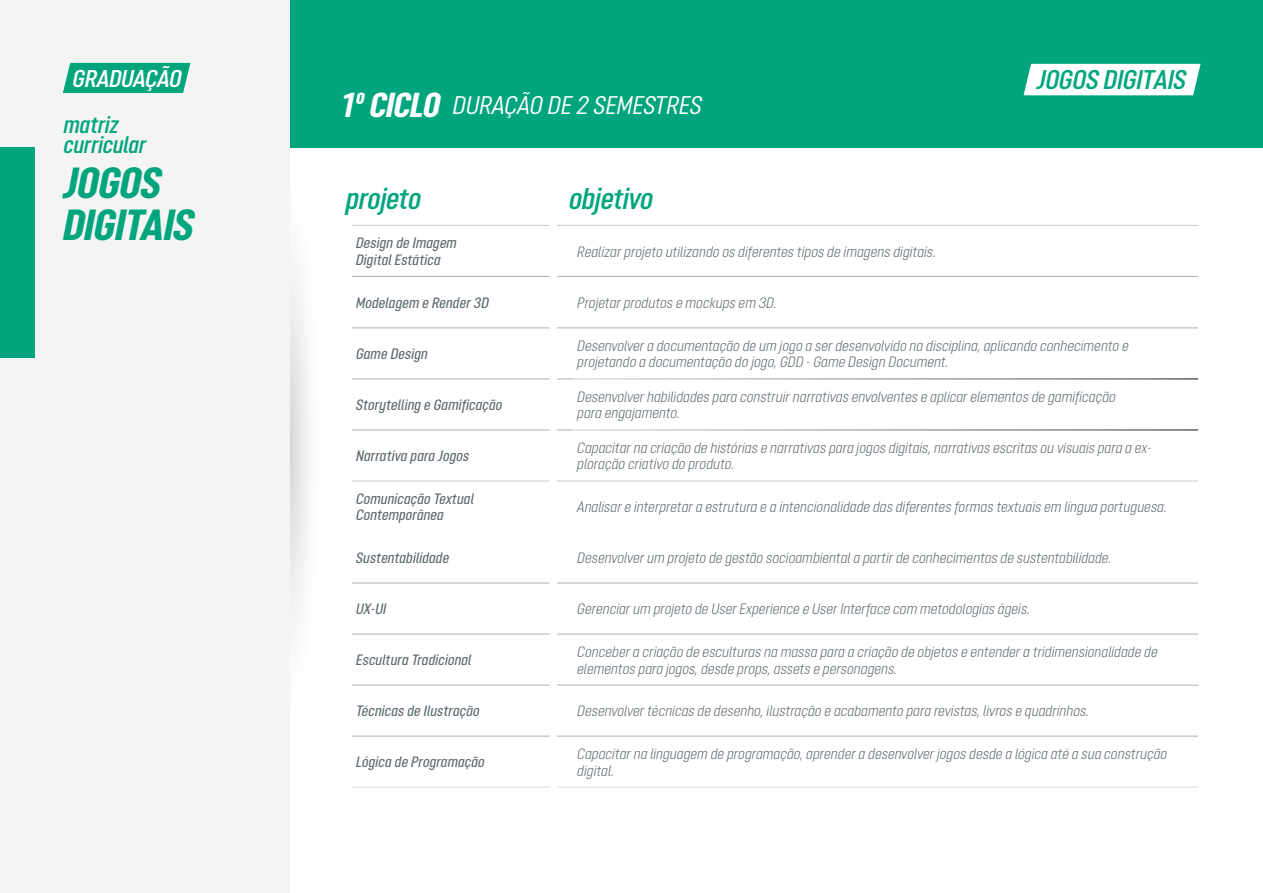
<style>
.page{position:relative;width:1263px;height:893px;background:#fff}
.page>*{position:absolute;margin:0;border:0;box-sizing:border-box;transform-origin:0 0}
.t1{font:italic 800 43.5px/42px "Opinion Pro Condensed";color:#00a57e}
.t2{font:italic 600 30px "Opinion Pro Condensed";color:#00a57e}
.t3{font:italic 600 27px "Opinion Pro Condensed";color:#00a67d}
.t4{font:italic 25.5px "Opinion Pro Condensed";color:#fff}
.t5{font:italic 600 24.3px "Opinion Pro Condensed";color:#fff}
.t6{font:italic 600 23.85px/20.1px "Opinion Pro Condensed";color:#00a57e}
.t7{font:italic 300 15px/16.5px "Opinion Pro Condensed";color:#5d686e}
.t8{font:italic 300 15px "Opinion Pro Condensed";color:#5c686e}
.t9{font:italic 500 15px/16.5px "Opinion Pro Condensed";letter-spacing:.01em;color:#5c686e}
.t10{font:italic 500 15px "Opinion Pro Condensed";letter-spacing:.01em;color:#5d686e}
.s1{font-weight:800;font-size:34.65px}
</style>
<div class="page">
<div style="left:0;top:0;width:1263px;height:147px;background:#00a57e"></div>
<img style="left:289px;top:147px;width:33px;height:599px">
<div style="left:0;top:0;width:289px;height:893px;background:#f5f4f4"></div>
<div style="left:0;top:147px;width:34px;height:211px;background:#00a57e"></div>
<svg style="left:352px;top:328px;width:846px;height:459px"></svg>
<hr style="left:352px;top:225px;width:221px;height:1px;background:#c9cacd">
<hr style="left:573px;top:225px;width:625px;height:1px;background:#c9cacd">
<hr style="left:352px;top:481px;width:221px;height:1px;background:#c9cacd">
<hr style="left:573px;top:481px;width:625px;height:1px;background:#c9cacd">
<hr style="left:352px;top:276px;width:221px;height:1px;background:#b5aeac">
<hr style="left:573px;top:276px;width:625px;height:1px;background:#b5aeac">
<hr style="left:352px;top:327px;width:221px;height:1px;background:#b5aeac">
<hr style="left:573px;top:327px;width:625px;height:1px;background:#b5aeac">
<hr style="left:352px;top:379px;width:221px;height:1px;background:#b5aeac">
<hr style="left:352px;top:430px;width:221px;height:1px;background:#b5aeac">
<hr style="left:352px;top:583px;width:221px;height:1px;background:#b5aeac">
<hr style="left:573px;top:583px;width:625px;height:1px;background:#b5aeac">
<hr style="left:352px;top:634px;width:221px;height:1px;background:#b5aeac">
<hr style="left:573px;top:634px;width:625px;height:1px;background:#b5aeac">
<hr style="left:352px;top:685px;width:221px;height:1px;background:#b5aeac">
<hr style="left:573px;top:685px;width:625px;height:1px;background:#b5aeac">
<hr style="left:352px;top:736px;width:221px;height:1px;background:#b5aeac">
<hr style="left:573px;top:736px;width:625px;height:1px;background:#b5aeac">
<hr style="left:573px;top:379px;width:625px;height:1px;background:#fff">
<hr style="left:573px;top:430px;width:625px;height:1px;background:#fff">
<hr style="left:352px;top:787px;width:221px;height:1px;background:#dbdbdd">
<hr style="left:573px;top:787px;width:625px;height:1px;background:#dbdbdd">
<svg style="left:62px;top:62px;width:129px;height:31px;background:#17ac89"></svg>
<div style="left:550px;top:181px;width:7px;height:669px;background:#fff"></div>
<div style="left:1023px;top:64px;width:177px;height:31px;background:#fff"></div>
<h3 class="t5" style="left:73px;top:64px;width:110px">GRADUAÇÃO</h3>
<h3 class="t6" style="left:64px;top:114px;width:84px">matriz curricular</h3>
<h1 class="t1" style="left:64px;top:161px;width:132px">JOGOS<br>DIGITAIS</h1>
<h3 class="t4" style="left:341px;top:91px;width:363px"><span class="s1">1º CICLO</span> DURAÇÃO DE 2 SEMESTRES</h3>
<h2 class="t2" style="left:346px;top:181px;width:77px">projeto</h2>
<h2 class="t2" style="left:569px;top:181px;width:86px">objetivo</h2>
<h3 class="t3" style="left:1037px;top:64px;width:151px">JOGOS DIGITAIS</h3>
<p class="t9" style="left:356px;top:235px;width:102px">Design de Imagem<br>Digital Estática</p>
<p class="t8" style="left:577px;top:243px;width:360px">Realizar projeto utilizando os diferentes tipos de imagens digitais.</p>
<p class="t9" style="left:356px;top:294px;width:134px">Modelagem e Render 3D</p>
<p class="t8" style="left:577px;top:294px;width:201px">Projetar produtos e mockups em 3D.</p>
<p class="t10" style="left:356px;top:345px;width:73px">Game Design</p>
<p class="t7" style="left:577px;top:337px;width:553px">Desenvolver a documentação de um jogo a ser desenvolvido na disciplina, aplicando conhecimento e projetando a documentação do jogo, GDD - Game Design Document.</p>
<p class="t10" style="left:356px;top:396px;width:148px">Storytelling e Gamificação</p>
<p class="t7" style="left:577px;top:388px;width:540px">Desenvolver habilidades para construir narrativas envolventes e aplicar elementos de gamificação para engajamento.</p>
<p class="t10" style="left:356px;top:447px;width:115px">Narrativa para Jogos</p>
<p class="t7" style="left:577px;top:439px;width:576px">Capacitar na criação de histórias e narrativas para jogos digitais, narrativas escritas ou visuais para a ex&shy;ploração criativo do produto.</p>
<p class="t9" style="left:356px;top:490px;width:119px">Comunicação Textual<br>Contemporânea</p>
<p class="t8" style="left:577px;top:498px;width:591px">Analisar e interpretar a estrutura e a intencionalidade das diferentes formas textuais em língua portuguesa.</p>
<p class="t9" style="left:356px;top:550px;width:95px">Sustentabilidade</p>
<p class="t8" style="left:577px;top:549px;width:536px">Desenvolver um projeto de gestão socioambiental a partir de conhecimentos de sustentabilidade.</p>
<p class="t9" style="left:356px;top:601px;width:32px">UX-UI</p>
<p class="t8" style="left:577px;top:600px;width:454px">Gerenciar um projeto de User Experience e User Interface com metodologias ágeis.</p>
<p class="t10" style="left:356px;top:651px;width:117px">Escultura Tradicional</p>
<p class="t7" style="left:577px;top:643px;width:582px">Conceber a criação de esculturas na massa para a criação de objetos e entender a tridimensionalidade de elementos para jogos, desde props, assets e personagens.</p>
<p class="t9" style="left:356px;top:703px;width:125px">Técnicas de Ilustração</p>
<p class="t8" style="left:577px;top:703px;width:514px">Desenvolver técnicas de desenho, ilustração e acabamento para revistas, livros e quadrinhos.</p>
<p class="t10" style="left:356px;top:753px;width:130px">Lógica de Programação</p>
<p class="t7" style="left:577px;top:745px;width:592px">Capacitar na linguagem de programação, aprender a desenvolver jogos desde a lógica até a sua construção digital.</p>
</div>
